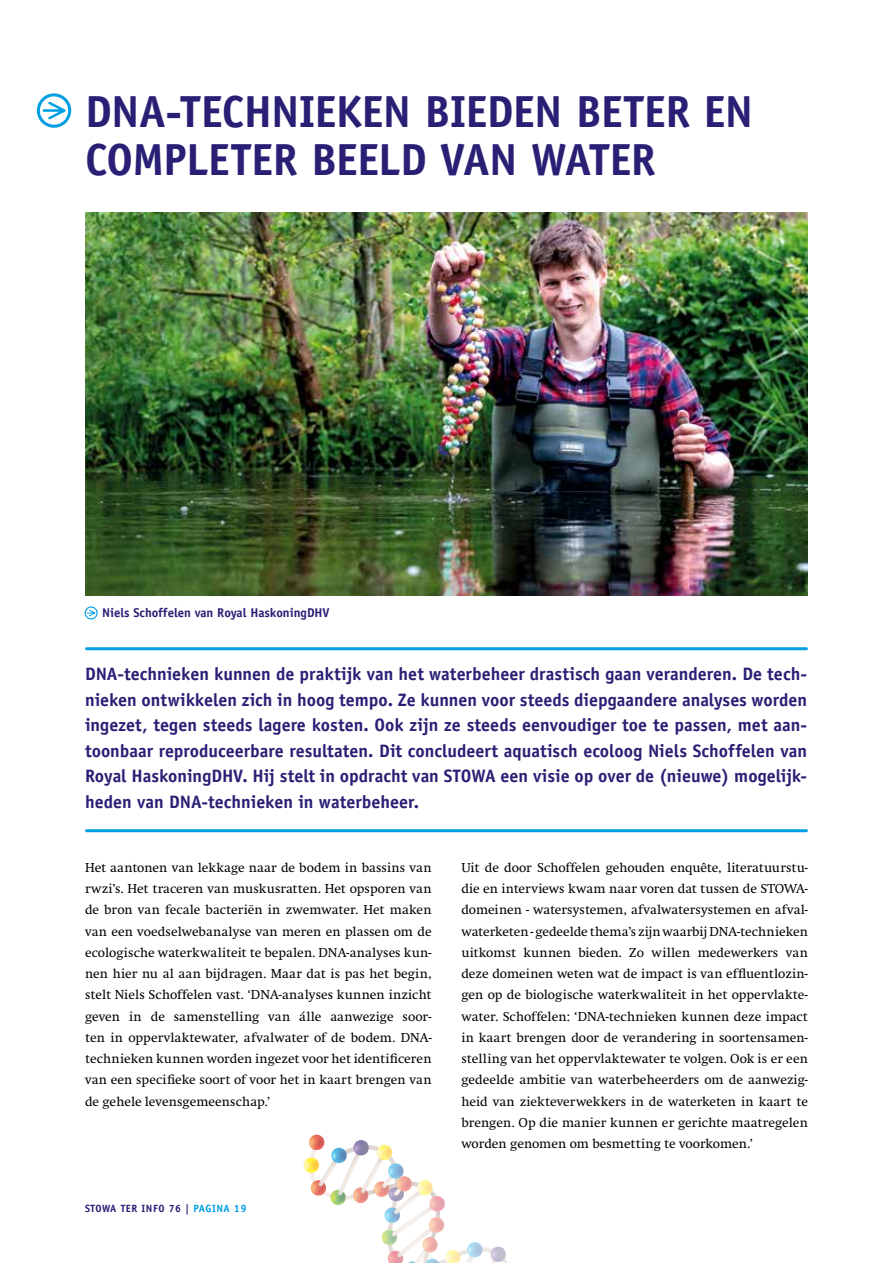
<style>
.page{position:relative;width:893px;height:1263px;background:#fff}
.page>*{position:absolute;margin:0;border:0;box-sizing:border-box;transform-origin:0 0}
.t1{font:700 45px/48px "Officina Sans";letter-spacing:-.015em;color:#291f75}
.t2{font:700 18px/25.5px "Officina Sans";color:#291f75;text-align:justify}
.t3{font:13.5px/21.3px "Swift";color:#000;text-align:justify}
.t4{font:700 12.75px "Officina Sans";color:#291f75}
.t5{font:700 10.5px "Officina Sans";letter-spacing:.05em;color:#291f75}
.s1{color:#009ee3}
.s2{font-size:10.8px;color:#009ee3}
</style>
<div class="page">
<hr style="left:87px;top:647px;width:719px;height:3px;background:#009ee3">
<hr style="left:87px;top:829px;width:719px;height:3px;background:#009ee3">
<svg style="left:37px;top:93px;width:34px;height:35px"></svg>
<img style="left:85px;top:213px;width:723px;height:382px">
<svg style="left:85px;top:606px;width:13px;height:13px"></svg>
<svg style="left:303px;top:1135px;width:205px;height:128px"></svg>
<h1 class="t1" style="left:85px;top:87px;width:670px">DNA-TECHNIEKEN BIEDEN BETER EN<br>COMPLETER BEELD VAN WATER</h1>
<p class="t4" style="left:102px;top:604px;width:229px">Niels Schoffelen van Royal HaskoningDHV</p>
<p class="t2" style="left:85px;top:661px;width:724px">DNA-technieken kunnen de praktijk van het waterbeheer drastisch gaan veranderen. De tech&shy;nieken ontwikkelen zich in hoog tempo. Ze kunnen voor steeds diepgaandere analyses worden ingezet, tegen steeds lagere kosten. Ook zijn ze steeds eenvoudiger toe te passen, met aan&shy;toonbaar reproduceerbare resultaten. Dit concludeert aquatisch ecoloog Niels Schoffelen van Royal HaskoningDHV. Hij stelt in opdracht van STOWA een visie op over de (nieuwe) mogelijk&shy;heden van DNA-technieken in waterbeheer.</p>
<p class="t3" style="left:85px;top:857px;width:348px">Het aantonen van lekkage naar de bodem in bassins van rwzi’s. Het traceren van muskusratten. Het opsporen van de bron van fecale bacteriën in zwemwater. Het maken van een voedselwebanalyse van meren en plassen om de ecologische waterkwaliteit te bepalen. DNA-analyses kun&shy;nen hier nu al aan bijdragen. Maar dat is pas het begin, stelt Niels Schoffelen vast. ‘DNA-analyses kunnen inzicht geven in de samenstelling van álle aanwezige soor&shy;ten in oppervlaktewater, afvalwater of de bodem. DNA&shy;technieken kunnen worden ingezet voor het identificeren van een specifieke soort of voor het in kaart brengen van de gehele levensgemeenschap.’</p>
<p class="t5" style="left:85px;top:1202px;width:163px">STOWA TER INFO 76 | <span class="s1">PAGINA</span> <span class="s2">19</span></p>
<p class="t3" style="left:461px;top:857px;width:348px">Uit de door Schoffelen gehouden enquête, literatuurstu&shy;die en interviews kwam naar voren dat tussen de STOWA&shy;domeinen - watersystemen, afvalwatersystemen en afval&shy;waterketen - gedeelde thema’s zijn waarbij DNA-technieken uitkomst kunnen bieden. Zo willen medewerkers van deze domeinen weten wat de impact is van effluentlozin&shy;gen op de biologische waterkwaliteit in het oppervlakte&shy;water. Schoffelen: ‘DNA-technieken kunnen deze impact in kaart brengen door de verandering in soortensamen&shy;stelling van het oppervlaktewater te volgen. Ook is er een gedeelde ambitie van waterbeheerders om de aanwezig&shy;heid van ziekteverwekkers in de waterketen in kaart te brengen. Op die manier kunnen er gerichte maatregelen worden genomen om besmetting te voorkomen.’</p>
</div>
